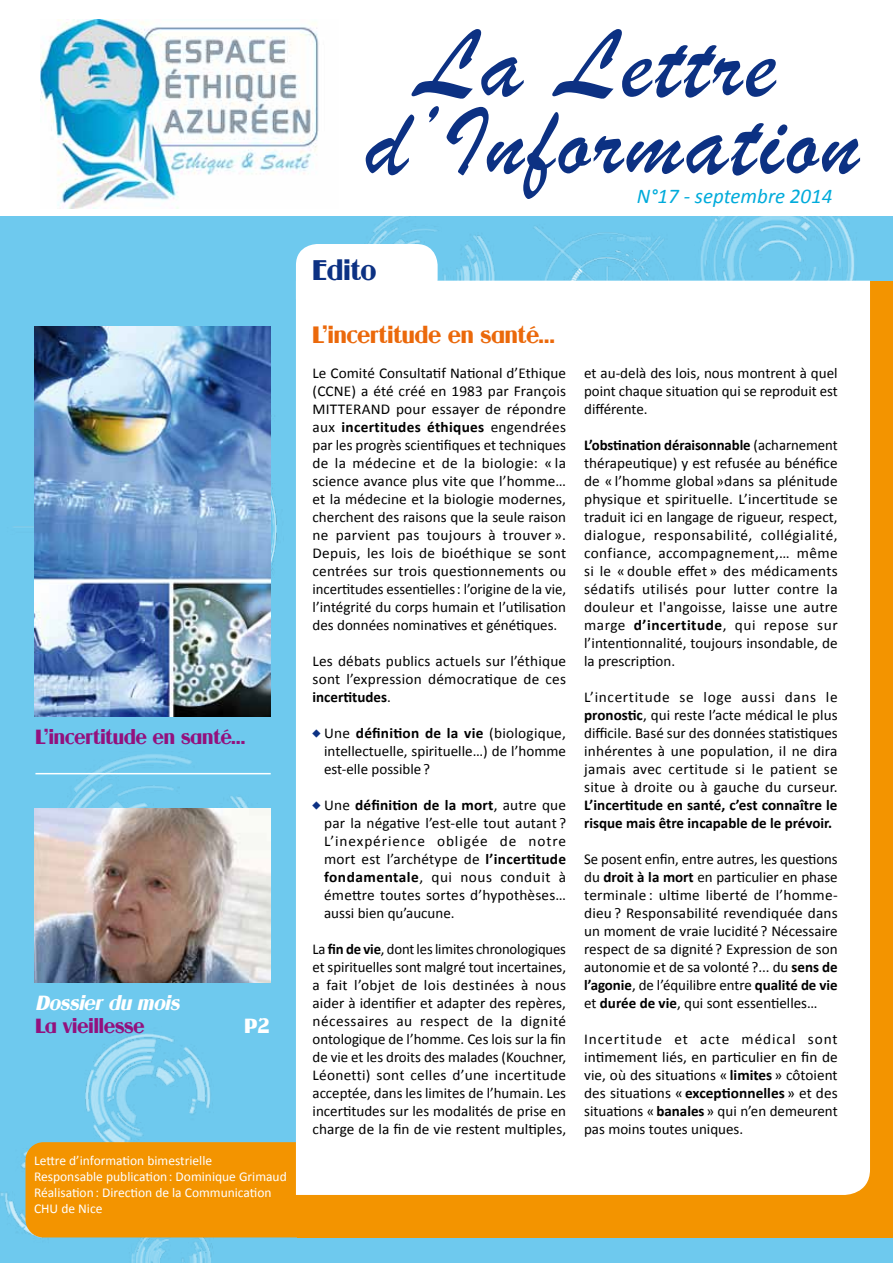
<style>
.page{position:relative;width:893px;height:1263px;background:#fff}
.page>*{position:absolute;margin:0;border:0;box-sizing:border-box;transform-origin:0 0}
.t1{font:27px "Guanine";color:#0c3183}
.t2{font:22.5px "Guanine";color:#eb690b}
.t3{font:italic 21px "Calibri";color:#00abdb}
.t4{font:19.5px "Guanine";color:#93117e}
.t5{font:italic 19.5px "Guanine";color:#fff}
.t6{font:19.5px "Guanine";color:#fff}
.t7{font:15px/18px "Calibri";color:#000;text-align:justify}
.t8{font:700 15px/18px "Calibri";color:#000}
.t9{font:13.5px/16.2px "Calibri";color:#fff}
.s1{font-weight:700}
</style>
<div class="page">
<div style="left:0;top:217px;width:893px;height:1046px;background:#6ec9ee"></div>
<img style="left:0;top:1139px;width:322px;height:124px">
<img style="left:13px;top:488px;width:264px;height:651px">
<img style="left:368px;top:217px;width:502px;height:64px">
<div style="left:297px;top:281px;width:596px;height:956px;background:#f39400"></div>
<div style="left:26px;top:1142px;width:271px;height:95px;background:#f39400"></div>
<div style="left:296px;top:281px;width:574px;height:914px;background:#fff"></div>
<div style="left:296px;top:244px;width:142px;height:55px;background:#fff"></div>
<img style="left:40px;top:19px;width:279px;height:190px">
<svg style="left:411px;top:29px;width:113px;height:70px"></svg>
<svg style="left:552px;top:29px;width:224px;height:70px"></svg>
<svg style="left:366px;top:115px;width:48px;height:60px"></svg>
<svg style="left:429px;top:106px;width:10px;height:16px"></svg>
<svg style="left:447px;top:107px;width:413px;height:92px"></svg>
<img style="left:34px;top:327px;width:237px;height:390px">
<img style="left:34px;top:809px;width:237px;height:173px">
<hr style="left:35px;top:773px;width:236px;height:1px;background:#fff">
<svg style="left:313px;top:730px;width:8px;height:8px"></svg>
<svg style="left:313px;top:802px;width:8px;height:8px"></svg>
<h3 class="t4" style="left:35px;top:726px;width:212px">L’incertitude en santé…</h3>
<h3 class="t5" style="left:35px;top:991px;width:150px">Dossierdu mois</h3>
<h3 class="t4" style="left:35px;top:1014px;width:111px">La vieillesse</h3>
<h3 class="t6" style="left:244px;top:1014px;width:26px">P2</h3>
<p class="t9" style="left:34px;top:1151px;width:254px">Lettre d’information bimestrielle<br>Responsable publication: Dominique Grimaud Réalisation: Direction de la Communication CHU de Nice</p>
<h3 class="t3" style="left:637px;top:183px;width:197px">N°17 - septembre 2014</h3>
<h1 class="t1" style="left:313px;top:255px;width:65px">Edito</h1>
<h2 class="t2" style="left:313px;top:322px;width:244px">L’incertitude en santé…</h2>
<p class="t7" style="left:313px;top:363px;width:255px">Le Comité Consultatif National d’Ethique (CCNE) a été créé en 1983 par François MITTERAND pour essayer de répondre aux <span class="s1">incertitudes éthiques</span> engendrées par les progrès scientifiques et techniques de la médecine et de la biologie: « la science avance plus vite que l’homme… et la médecine et la biologie modernes, cherchent des raisons que la seule raison ne parvient pas toujours à trouver ».<br>Depuis, les lois de bioéthique se sont centrées sur trois questionnements ou incertitudes essentielles: l’origine de la vie, l’intégrité du corps humain et l’utilisation des données nominatives et génétiques.</p>
<p class="t7" style="left:313px;top:651px;width:255px">Les débats publics actuels sur l’éthique sont l’expression démocratique de ces <span class="s1">incertitudes</span>.</p>
<p class="t7" style="left:324px;top:723px;width:244px">Une <span class="s1">définition de la vie</span> (biologique, intellectuelle, spirituelle…) de l’homme est-elle possible ?</p>
<p class="t7" style="left:324px;top:795px;width:244px">Une <span class="s1">définition de la mort</span>, autre que par la négative l’est-elle tout autant ?<br>L’inexpérience obligée de notre mort est l’archétype de <span class="s1">l’incertitude fondamentale</span>, qui nous conduit à émettre toutes sortes d’hypothèses… aussi bien qu’aucune.</p>
<p class="t7" style="left:313px;top:939px;width:255px">La <span class="s1">fin de vie</span>, dont les limites chronologiques et spirituelles sont malgré tout incertaines, a fait l’objet de lois destinées à nous aider à identifier et adapter des repères, nécessaires au respect de la dignité ontologique de l’homme. Ces lois sur la fin de vie et les droits des malades (Kouchner, Léonetti) sont celles d’une incertitude acceptée, dans les limites de l’humain. Les incertitudes sur les modalités de prise en charge de la fin de vie restent multiples,</p>
<p class="t7" style="left:584px;top:363px;width:255px">et au-delà des lois, nous montrent à quel point chaque situation qui se reproduit est différente.</p>
<p class="t7" style="left:584px;top:435px;width:255px"><span class="s1">L’obstination déraisonnable</span> (acharnement thérapeutique) y est refusée au bénéfice de « l’homme global »dans sa plénitude physique et spirituelle. L’incertitude se traduit ici en langage de rigueur, respect, dialogue, responsabilité, collégialité, confiance, accompagnement,… même si le « double effet » des médicaments sédatifs utilisés pour lutter contre la douleur et l'angoisse, laisse une autre marge <span class="s1">d’incertitude</span>, qui repose sur l’intentionnalité, toujours insondable, de la prescription.</p>
<p class="t7" style="left:584px;top:687px;width:255px">L’incertitude se loge aussi dans le <span class="s1">pronostic</span>, qui reste l’acte médical le plus difficile. Basé sur des données statistiques inhérentes à une population, il ne dira jamais avec certitude si le patient se situe à droite ou à gauche du curseur.</p>
<p class="t8" style="left:584px;top:795px;width:255px">L’incertitude en santé, c’est connaître le risque mais être incapable de le prévoir.</p>
<p class="t7" style="left:584px;top:849px;width:255px">Se posent enfin, entre autres, les questions du <span class="s1">droit à la mort</span> en particulier en phase terminale : ultime liberté de l’homme&shy;dieu ? Responsabilité revendiquée dans un moment de vraie lucidité ? Nécessaire respect de sa dignité ? Expression de son autonomie et de sa volonté ?... du <span class="s1">sens de l’agonie</span>, de l’équilibre entre <span class="s1">qualité de vie </span>et <span class="s1">durée de vie</span>, qui sont essentielles…</p>
<p class="t7" style="left:584px;top:1029px;width:255px">Incertitude et acte médical sont intimement liés, en particulier en fin de vie, où des situations « <span class="s1">limites</span> » côtoient des situations « <span class="s1">exceptionnelles</span> » et des situations «<span class="s1">banales</span>» qui n’en demeurent pas moins toutes uniques.</p>
</div>
